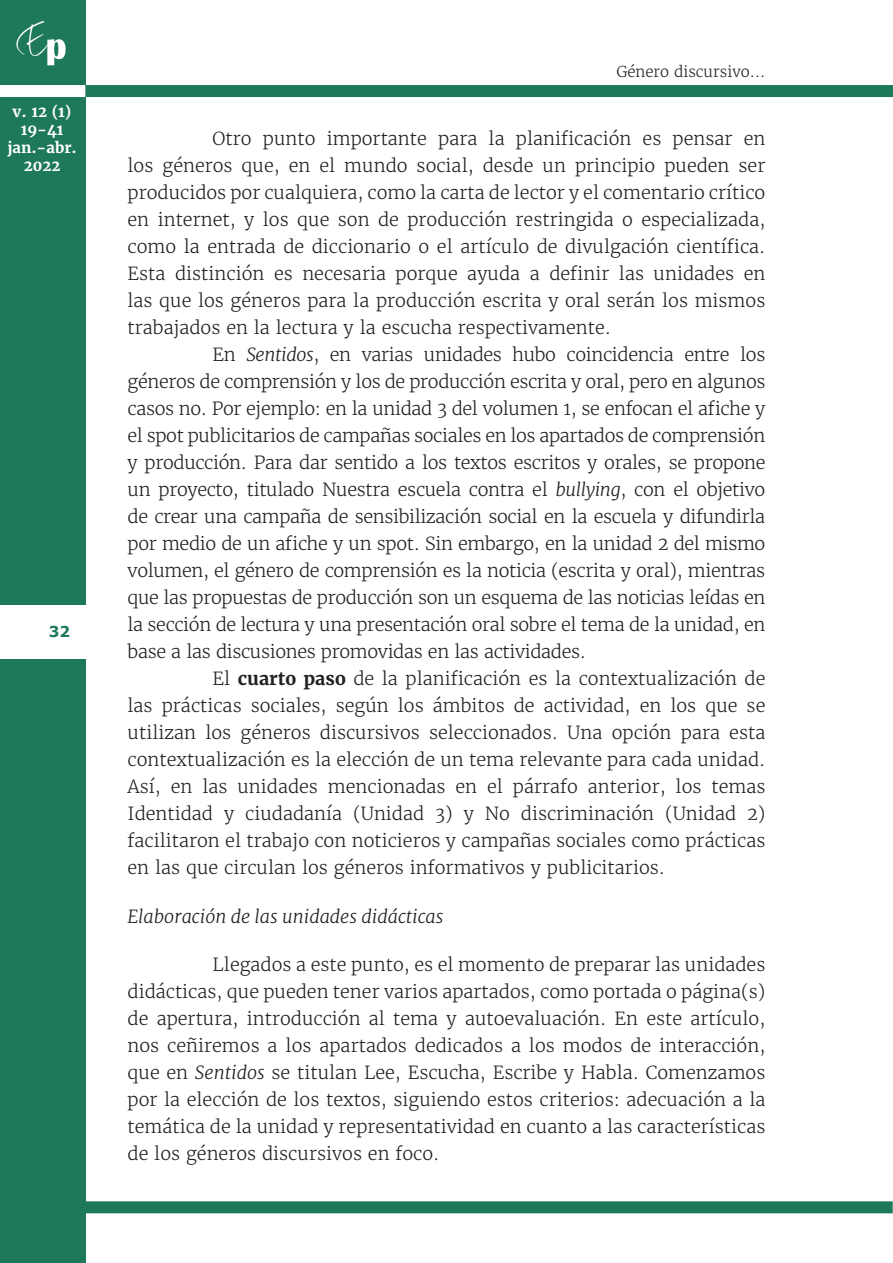
<style>
.page{position:relative;width:893px;height:1263px;background:#fff}
.page>*{position:absolute;margin:0;border:0;box-sizing:border-box;transform-origin:0 0}
.Corpo_do_artigo{font:300 18px/27px "Merriweather";color:#231f20;text-align:justify}
.Título_de_seção_secu{font:italic 300 18px "Merriweather";color:#231f20}
.t1{font:700 15px/18px "Merriweather";color:#fff;text-align:center}
.t2{font:300 15px "Merriweather";color:#231f20}
.t3{font:700 15px "Verdana";color:#1e785a}
.s1{font-style:italic}
.s2{font-weight:700}
</style>
<div class="page">
<div style="left:0;top:0;width:85px;height:1263px;background:#1e785a"></div>
<img style="left:16px;top:21px;width:50px;height:45px">
<div style="left:85px;top:85px;width:808px;height:12px;background:#1e785a"></div>
<div style="left:0;top:85px;width:85px;height:12px;background:#fff"></div>
<div style="left:0;top:605px;width:85px;height:53px;background:#fff"></div>
<div style="left:84px;top:1201px;width:809px;height:12px;background:#1e785a"></div>
<p class="t1" style="left:7px;top:103px;width:71px">v. 12 (1)<br>19-41 jan.-abr.<br>2022</p>
<p class="t3" style="left:49px;top:622px;width:23px">32</p>
<p class="t2" style="left:616px;top:62px;width:151px">Género discursivo...</p>
<p class="Corpo_do_artigo" style="left:128px;top:125px;width:639px;text-indent:85px">Otro punto importante para la planificación es pensar en los géneros que, en el mundo social, desde un principio pueden ser producidos por cualquiera, como la carta de lector y el comentario crítico en internet, y los que son de producción restringida o especializada, como la entrada de diccionario o el artículo de divulgación científica.<br>Esta distinción es necesaria porque ayuda a definir las unidades en las que los géneros para la producción escrita y oral serán los mismos trabajados en la lectura y la escucha respectivamente.</p>
<p class="Corpo_do_artigo" style="left:128px;top:341px;width:639px;text-indent:85px">En <span class="s1">Sentidos</span>, en varias unidades hubo coincidencia entre los géneros de comprensión y los de producción escrita y oral, pero en algunos casos no. Por ejemplo: en la unidad 3 del volumen 1, se enfocan el afiche y el spot publicitarios de campañas sociales en los apartados de comprensión y producción. Para dar sentido a los textos escritos y orales, se propone un proyecto, titulado Nuestra escuela contra el <span class="s1">bullying</span>, con el objetivo de crear una campaña de sensibilización social en la escuela y difundirla por medio de un afiche y un spot. Sin embargo, en la unidad 2 del mismo volumen, el género de comprensión es la noticia (escrita y oral), mientras que las propuestas de producción son un esquema de las noticias leídas en la sección de lectura y una presentación oral sobre el tema de la unidad, en base a las discusiones promovidas en las actividades.</p>
<p class="Corpo_do_artigo" style="left:128px;top:665px;width:639px;text-indent:85px">El <span class="s2">cuarto paso</span> de la planificación es la contextualización de las prácticas sociales, según los ámbitos de actividad, en los que se utilizan los géneros discursivos seleccionados. Una opción para esta contextualización es la elección de un tema relevante para cada unidad.<br>Así, en las unidades mencionadas en el párrafo anterior, los temas Identidad y ciudadanía (Unidad 3) y No discriminación (Unidad 2) facilitaron el trabajo con noticieros y campañas sociales como prácticas en las que circulan los géneros informativos y publicitarios.</p>
<p class="Título_de_seção_secu" style="left:128px;top:905px;width:318px">Elaboración de las unidades didácticas</p>
<p class="Corpo_do_artigo" style="left:128px;top:951px;width:639px;text-indent:85px">Llegados a este punto, es el momento de preparar las unidades didácticas, que pueden tener varios apartados, como portada o página(s) de apertura, introducción al tema y autoevaluación. En este artículo, nos ceñiremos a los apartados dedicados a los modos de interacción, que en <span class="s1">Sentidos</span> se titulan Lee, Escucha, Escribe y Habla. Comenzamos por la elección de los textos, siguiendo estos criterios: adecuación a la temática de la unidad y representatividad en cuanto a las características de los géneros discursivos en foco.</p>
</div>
